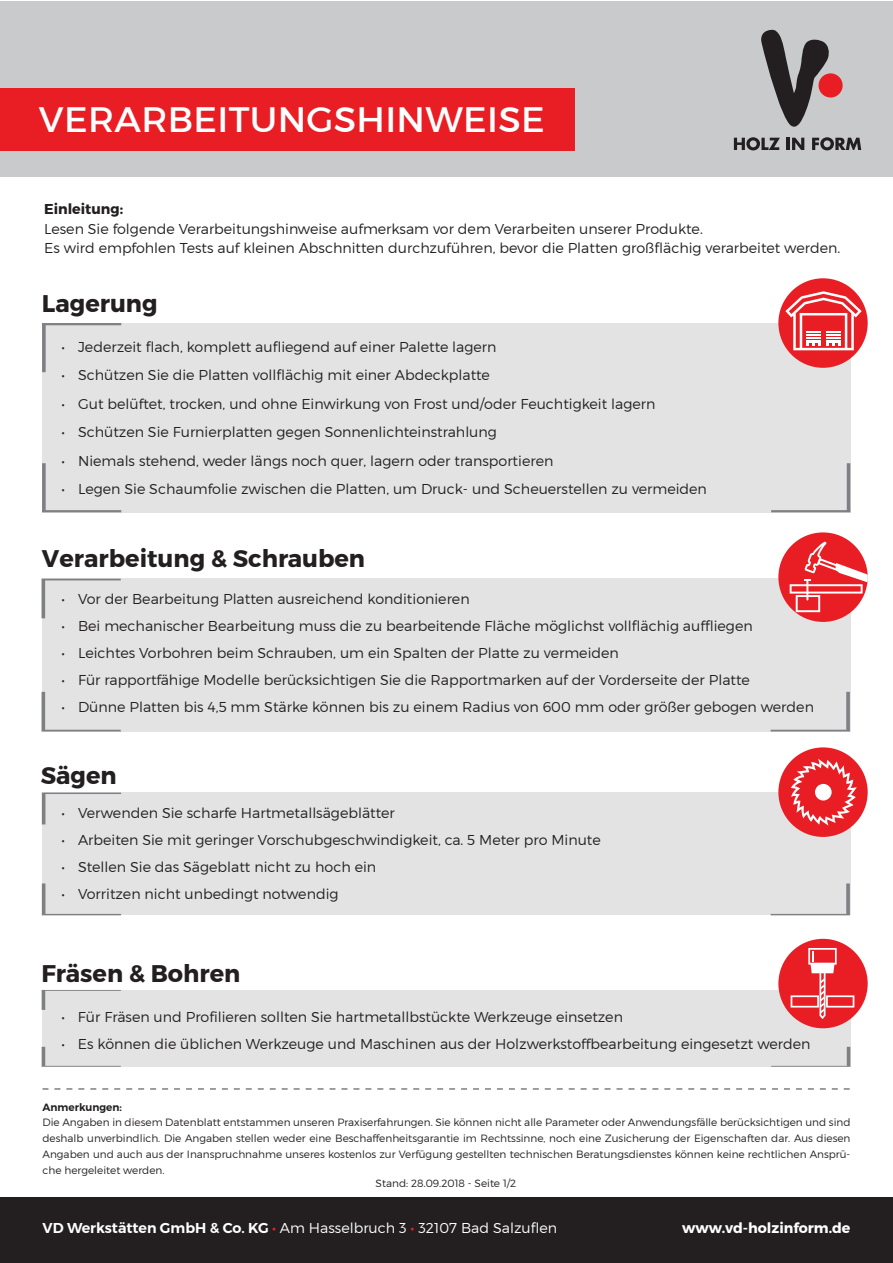
<style>
.page{position:relative;width:893px;height:1263px;background:#fff}
.page>*{position:absolute;margin:0;border:0;box-sizing:border-box;transform-origin:0 0}
.t1{font:36px "Montserrat";letter-spacing:.01em;color:#fff}
.t2{font:700 24px "Montserrat";color:#231f20}
.t3{font:300 14.25px/19.5px "Montserrat";color:#231f20}
.t4{font:300 14.25px "Montserrat";color:#fff}
.t5{font:700 14.25px "Montserrat";color:#fff}
.t6{font:700 14.25px "Montserrat";color:#231f20}
.t7{font:300 10.5px/15.8px "Montserrat";color:#231f20;text-align:justify}
.t8{font:600 10.5px "Montserrat";color:#231f20}
.s1{font-weight:600}
.s2{font-weight:400;color:#e81e24}
</style>
<div class="page">
<div style="left:0;top:1198px;width:892px;height:65px;background:#231f20"></div>
<svg style="left:43px;top:1088px;width:807px;height:2px"></svg>
<div style="left:42px;top:990px;width:808px;height:77px;background:#e3e3e4"></div>
<svg style="left:42px;top:990px;width:79px;height:20px"></svg>
<svg style="left:42px;top:1047px;width:79px;height:20px"></svg>
<svg style="left:771px;top:1047px;width:79px;height:20px"></svg>
<div style="left:778px;top:939px;width:90px;height:89px;background:#e81e24;border-radius:50%"></div>
<svg style="left:791px;top:948px;width:63px;height:71px"></svg>
<div style="left:42px;top:792px;width:808px;height:123px;background:#e3e3e4"></div>
<svg style="left:42px;top:792px;width:79px;height:32px"></svg>
<svg style="left:42px;top:883px;width:79px;height:32px"></svg>
<svg style="left:771px;top:883px;width:79px;height:32px"></svg>
<div style="left:778px;top:747px;width:90px;height:90px;background:#e81e24;border-radius:50%"></div>
<svg style="left:791px;top:759px;width:66px;height:67px"></svg>
<div style="left:42px;top:578px;width:808px;height:153px;background:#e3e3e4"></div>
<svg style="left:41px;top:579px;width:80px;height:39px"></svg>
<svg style="left:41px;top:692px;width:80px;height:39px"></svg>
<svg style="left:771px;top:692px;width:79px;height:39px"></svg>
<div style="left:778px;top:532px;width:90px;height:90px;background:#e81e24;border-radius:50%"></div>
<svg style="left:790px;top:541px;width:78px;height:71px"></svg>
<hr style="left:806px;top:579px;width:2px;height:21px;background:#fff">
<div style="left:42px;top:323px;width:808px;height:189px;background:#e3e3e4"></div>
<svg style="left:42px;top:323px;width:79px;height:49px"></svg>
<svg style="left:42px;top:463px;width:79px;height:49px"></svg>
<svg style="left:771px;top:463px;width:79px;height:49px"></svg>
<div style="left:778px;top:278px;width:90px;height:90px;background:#e81e24;border-radius:50%"></div>
<svg style="left:785px;top:291px;width:77px;height:59px"></svg>
<div style="left:0;top:1px;width:892px;height:175px;background:#c9cacc"></div>
<div style="left:818px;top:73px;width:25px;height:24px;background:#e81e24;border-radius:50%"></div>
<svg style="left:761px;top:29px;width:69px;height:98px"></svg>
<svg style="left:734px;top:137px;width:46px;height:13px"></svg>
<svg style="left:787px;top:138px;width:17px;height:12px"></svg>
<svg style="left:812px;top:137px;width:49px;height:13px"></svg>
<div style="left:0;top:88px;width:574px;height:63px;background:#e81e24"></div>
<h1 class="t1" style="left:39px;top:96px;width:507px">VERARBEITUNGSHINWEISE</h1>
<p class="t6" style="left:44px;top:200px;width:81px">Einleitung:</p>
<p class="t3" style="left:44px;top:218px;width:798px">Lesen Sie folgende Verarbeitungshinweise aufmerksam vor dem Verarbeiten unserer Produkte.<br>Es wird empfohlen Tests auf kleinen Abschnitten durchzuführen, bevor die Platten großflächig verarbeitet werden.</p>
<h2 class="t2" style="left:42px;top:287px;width:117px">Lagerung</h2>
<p class="t3" style="left:62px;top:336px;width:436px">• Jederzeit flach, komplett aufliegend auf einer Palette lagern</p>
<p class="t3" style="left:62px;top:365px;width:430px">• Schützen Sie die Platten vollflächig mit einer Abdeckplatte</p>
<p class="t3" style="left:62px;top:393px;width:595px">• Gut belüftet, trocken, und ohne Einwirkung von Frost und/oder Feuchtigkeit lagern</p>
<p class="t3" style="left:62px;top:422px;width:437px">• Schützen Sie Furnierplatten gegen Sonnenlichteinstrahlung</p>
<p class="t3" style="left:62px;top:450px;width:493px">• Niemals stehend, weder längs noch quer, lagern oder transportieren</p>
<p class="t3" style="left:62px;top:479px;width:647px">• Legen Sie Schaumfolie zwischen die Platten, um Druck- und Scheuerstellen zu vermeiden</p>
<h2 class="t2" style="left:42px;top:543px;width:325px">Verarbeitung &amp; Schrauben</h2>
<p class="t3" style="left:62px;top:588px;width:410px">• Vor der Bearbeitung Platten ausreichend konditionieren</p>
<p class="t3" style="left:62px;top:615px;width:693px">• Bei mechanischer Bearbeitung muss die zu bearbeitende Fläche möglichst vollflächig auffliegen</p>
<p class="t3" style="left:62px;top:642px;width:559px">• Leichtes Vorbohren beim Schrauben, um ein Spalten der Platte zu vermeiden</p>
<p class="t3" style="left:62px;top:669px;width:690px">• Für rapportfähige Modelle berücksichtigen Sie die Rapportmarken auf der Vorderseite der Platte</p>
<p class="t3" style="left:62px;top:696px;width:754px">• Dünne Platten bis 4,5 mm Stärke können bis zu einem Radius von 600 mm oder größer gebogen werden</p>
<h2 class="t2" style="left:41px;top:760px;width:77px">Sägen</h2>
<p class="t3" style="left:62px;top:802px;width:335px">• Verwenden Sie scharfe Hartmetallsägeblätter</p>
<p class="t3" style="left:62px;top:829px;width:541px">• Arbeiten Sie mit geringer Vorschubgeschwindigkeit, ca. 5 Meter pro Minute</p>
<p class="t3" style="left:62px;top:856px;width:316px">• Stellen Sie das Sägeblatt nicht zu hoch ein</p>
<p class="t3" style="left:62px;top:883px;width:278px">• Vorritzen nicht unbedingt notwendig</p>
<h2 class="t2" style="left:41px;top:957px;width:200px">Fräsen &amp; Bohren</h2>
<p class="t3" style="left:61px;top:1006px;width:563px">• Für Fräsen und Profilieren sollten Sie hartmetallbstückte Werkzeuge einsetzen</p>
<p class="t3" style="left:61px;top:1033px;width:750px">• Es können die üblichen Werkzeuge und Maschinen aus der Holzwerkstoffbearbeitung eingesetzt werden</p>
<p class="t8" style="left:43px;top:1100px;width:81px">Anmerkungen:</p>
<p class="t7" style="left:43px;top:1114px;width:809px">Die Angaben in diesem Datenblatt entstammen unseren Praxiserfahrungen. Sie können nicht alle Parameter oder Anwendungsfälle berücksichtigen und sind deshalb unverbindlich. Die Angaben stellen weder eine Beschaffenheitsgarantie im Rechtssinne, noch eine Zusicherung der Eigenschaften dar. Aus diesen Angaben und auch aus der Inanspruchnahme unseres kostenlos zur Verfügung gestellten technischen Beratungsdienstes können keine rechtlichen Ansprü&shy;che hergeleitet werden.</p>
<p class="t7" style="left:376px;top:1175px;width:142px">Stand: 28.09.2018 - Seite 1/2</p>
<p class="t4" style="left:43px;top:1218px;width:516px"><span class="s1">VD Werkstätten GmbH &amp; Co. KG</span> <span class="s2">•</span> Am Hasselbruch 3 <span class="s2">•</span> 32107 Bad Salzuflen</p>
<p class="t5" style="left:682px;top:1219px;width:170px">www.vd-holzinform.de</p>
</div>
